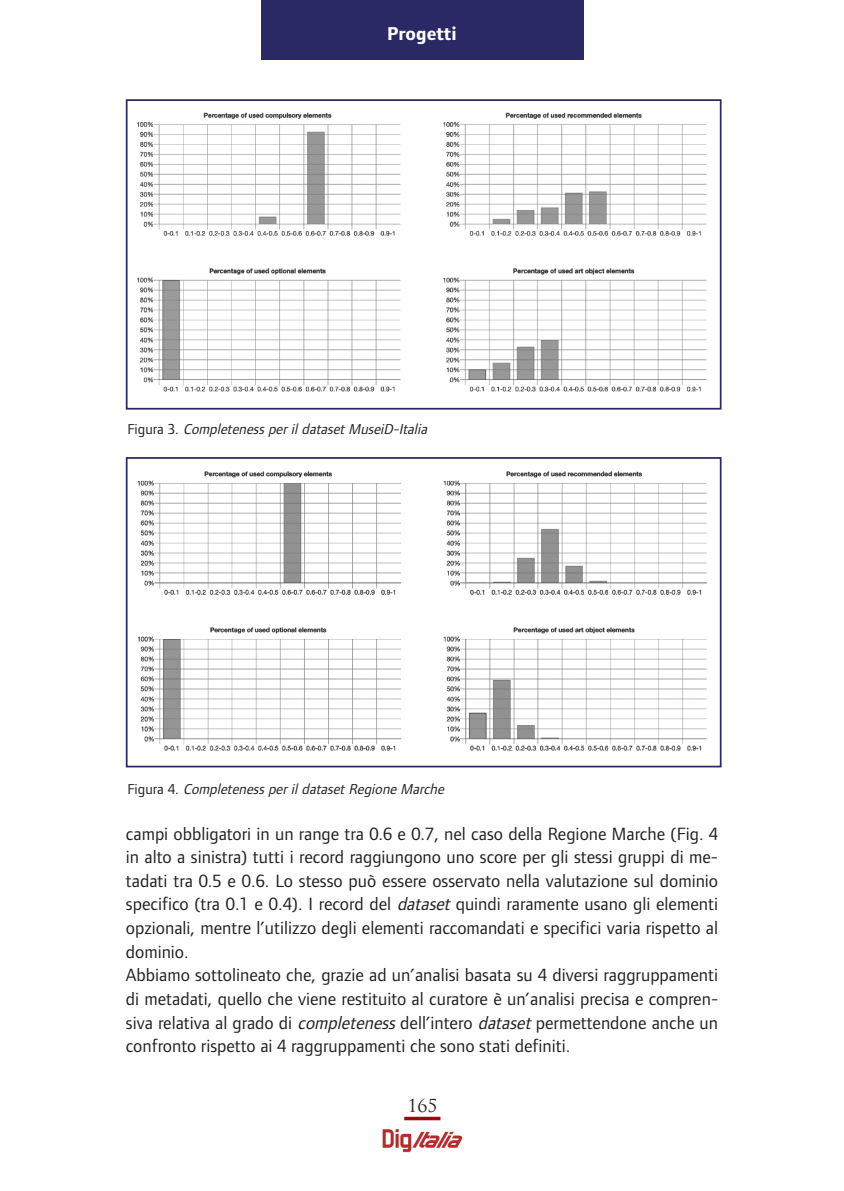
<style>
.page{position:relative;width:844px;height:1191px;background:#fff}
.page>*{position:absolute;margin:0;border:0;box-sizing:border-box;transform-origin:0 0}
.t1{font:700 19.25px "Foundry Form Sans";color:#fff}
.t2{font:18.38px/23.6px "Foundry Form Sans";color:#231f20}
.t3{font:17.5px "Trajan Pro";color:#231f20}
.t4{font:italic 14.88px "Foundry Form Sans";color:#231f20}
.s1{font-style:normal}
.s2{font-style:italic}
</style>
<div class="page">
<div style="left:260px;top:0;width:323px;height:60px;background:#2b2866"></div>
<img style="left:382px;top:1129px;width:81px;height:23px">
<svg style="left:404px;top:1116px;width:36px;height:4px"></svg>
<img style="left:137px;top:112px;width:570px;height:280px">
<div style="left:126px;top:99px;width:595px;height:310px;border:2px solid #2b2866"></div>
<img style="left:137px;top:471px;width:570px;height:280px">
<div style="left:126px;top:457px;width:595px;height:310px;border:2px solid #2b2866"></div>
<p class="t1" style="left:387px;top:26px;width:71px">Progetti</p>
<p class="t4" style="left:127px;top:423px;width:304px"><span class="s1">F i g u r a 3 .</span> Completeness per il dataset MuseiD-Italia</p>
<p class="t4" style="left:127px;top:784px;width:321px"><span class="s1">F i g u r a 4 .</span> Completeness per il dataset Regione Marche</p>
<p class="t2" style="left:126px;top:823px;width:593px">campi obbligatori in un range tra 0.6 e 0.7, nel caso della Regione Marche (Fig. 4 in alto a sinistra) tutti i record raggiungono uno score per gli stessi gruppi di me&shy;tadati tra 0.5 e 0.6. Lo stesso può essere osservato nella valutazione sul dominio specifico (tra 0.1 e 0.4). I record del <span class="s2">dataset</span> quindi raramente usano gli elementi opzionali, mentre l’utilizzo degli elementi raccomandati e specifici varia rispetto al dominio.<br>Abbiamo sottolineato che, grazie ad un’analisi basata su 4 diversi raggruppamenti di metadati, quello che viene restituito al curatore è un’analisi precisa e compren&shy;siva relativa al grado di <span class="s2">completeness</span>dell’intero <span class="s2">dataset</span>permettendone anche un confronto rispetto ai 4 raggruppamenti che sono stati definiti.</p>
<p class="t3" style="left:407px;top:1099px;width:31px">165</p>
</div>
